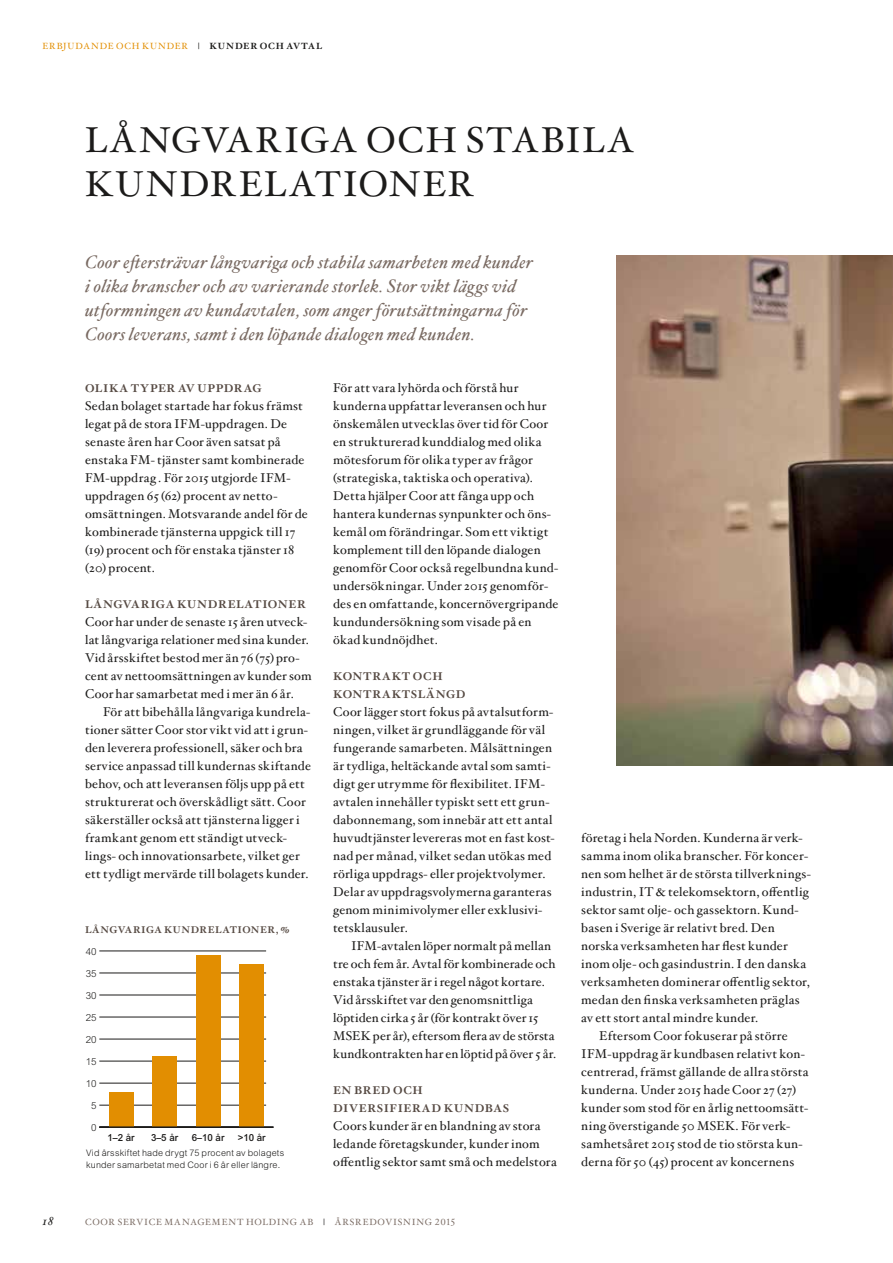
<style>
.page{position:relative;width:893px;height:1263px;background:#fff}
.page>*{position:absolute;margin:0;border:0;box-sizing:border-box;transform-origin:0 0}
.t1{font:36px/43.5px "Hoefler Txt";letter-spacing:.045em;color:#1c1b1a}
.t2{font:italic 18px/24px "Hoefler Txt";letter-spacing:.015em;color:#796a62}
.t3{font:12.75px/18px "Hoefler Txt";letter-spacing:.02em;color:#1c1b1a}
.t4{font:italic 12px "Hoefler Txt";color:#1c1b1a}
.t5{font:700 11.25px/18px "Hoefler Txt";letter-spacing:.06em;color:#574b44}
.t6{font:700 9.75px "Hoefler Txt";letter-spacing:.055em;color:#574b44}
.t7{font:500 9.75px "Arial MT Std";color:#1c1b1a}
.t8{font:300 9.75px "Arial MT Std";color:#1c1b1a}
.t9{font:300 9px/12px "Arial MT Std";letter-spacing:.025em;color:#1c1b1a}
.t10{font:9px "Hoefler Txt";letter-spacing:.085em;color:#796a62}
.t11{font:9px "Hoefler Txt";letter-spacing:.09em;color:#e28e01}
.t12{font:700 9px "Hoefler Txt";color:#1c1b1a}
.s1{font-weight:700;color:#1c1b1a}
</style>
<div class="page">
<hr style="left:99px;top:1105px;width:167px;height:1px;background:#1c1b1a">
<hr style="left:99px;top:1083px;width:167px;height:1px;background:#1c1b1a">
<hr style="left:99px;top:1061px;width:167px;height:1px;background:#1c1b1a">
<hr style="left:99px;top:1039px;width:167px;height:1px;background:#1c1b1a">
<hr style="left:99px;top:1017px;width:167px;height:1px;background:#1c1b1a">
<hr style="left:99px;top:995px;width:167px;height:1px;background:#1c1b1a">
<hr style="left:99px;top:973px;width:167px;height:1px;background:#1c1b1a">
<hr style="left:99px;top:951px;width:167px;height:1px;background:#1c1b1a">
<div style="left:109px;top:1092px;width:24px;height:35px;background:#e28e01"></div>
<div style="left:152px;top:1057px;width:25px;height:70px;background:#e28e01"></div>
<div style="left:196px;top:955px;width:24px;height:172px;background:#e28e01"></div>
<div style="left:240px;top:964px;width:24px;height:163px;background:#e28e01"></div>
<hr style="left:99px;top:1126px;width:174px;height:2px;background:#1c1b1a">
<img style="left:617px;top:255px;width:276px;height:510px">
<p class="t11" style="left:43px;top:39px;width:176px">ERBJUDANDE OCH KUNDER <span class="s1">| KUNDER</span></p>
<p class="t12" style="left:260px;top:39px;width:9px">OCH</p>
<p class="t12" style="left:287px;top:39px;width:9px">AVTAL</p>
<h1 class="t1" style="left:85px;top:117px;width:550px">LÅNGVARIGA OCH STABILA<br>KUNDRELATIONER</h1>
<p class="t2" style="left:85px;top:249px;width:449px">Coor eftersträvar långvariga och stabila samarbeten med kunder i olika branscher och av varierande storlek. Stor vikt läggs vid utformningen av kundavtalen, som anger förutsättningarna för Coors leverans, samt i den löpande dialogen med kunden.</p>
<p class="t5" style="left:85px;top:378px;width:178px">OLIKA TYPER AV UPPDRAG</p>
<p class="t3" style="left:85px;top:396px;width:224px">Sedan bolaget startade har fokus främst legat på de stora IFM-uppdragen. De senaste åren har Coor även satsat på enstaka FM- tjänster samt kombinerade FM-uppdrag . För 2015 utgjorde IFM&shy;uppdragen 65 (62) procent av netto&shy;omsättningen. Motsvarande andel för de kombinerade tjänsterna uppgick till 17 (19) procent och för enstaka tjänster 18 (20) procent.</p>
<p class="t5" style="left:85px;top:594px;width:222px">LÅNGVARIGA KUNDRELATIONER</p>
<p class="t3" style="left:85px;top:612px;width:228px">Coor har under de senaste 15 åren utveck&shy;lat långvariga relationer med sina kunder.<br>Vid årsskiftet bestod mer än 76 (75) pro&shy;cent av nettoomsättningen av kunder som Coor har samarbetat med i mer än 6 år.</p>
<p class="t3" style="left:85px;top:702px;width:227px;text-indent:18px">För att bibehålla långvariga kundrela&shy;tioner sätter Coor stor vikt vid att i grun&shy;den leverera professionell, säker och bra service anpassad till kundernas skiftande behov, och att leveransen följs upp på ett strukturerat och överskådligt sätt. Coor säkerställer också att tjänsterna ligger i framkant genom ett ständigt utveck&shy;lings- och innovationsarbete, vilket ger ett tydligt mervärde till bolagets kunder.</p>
<p class="t6" style="left:85px;top:922px;width:206px">LÅNGVARIGA KUNDRELATIONER, %</p>
<p class="t8" style="left:86px;top:946px;width:12px">40</p>
<p class="t8" style="left:86px;top:968px;width:12px">35</p>
<p class="t8" style="left:86px;top:990px;width:12px">30</p>
<p class="t8" style="left:86px;top:1012px;width:12px">25</p>
<p class="t8" style="left:86px;top:1034px;width:12px">20</p>
<p class="t8" style="left:86px;top:1056px;width:12px">15</p>
<p class="t8" style="left:86px;top:1078px;width:12px">10</p>
<p class="t8" style="left:91px;top:1100px;width:7px">5</p>
<p class="t8" style="left:91px;top:1122px;width:7px">0</p>
<p class="t7" style="left:108px;top:1132px;width:29px">1–2 år</p>
<p class="t7" style="left:151px;top:1132px;width:29px">3–5 år</p>
<p class="t7" style="left:192px;top:1132px;width:34px">6–10 år</p>
<p class="t7" style="left:238px;top:1132px;width:29px">&gt;10 år</p>
<p class="t9" style="left:86px;top:1147px;width:200px">Vid årsskiftet hade drygt 75 procent av bolagets kunder samarbetat med Coor i 6 år eller längre.</p>
<p class="t3" style="left:333px;top:378px;width:227px">För att vara lyhörda och förstå hur kunderna uppfattar leveransen och hur önskemålen utvecklas över tid för Coor en strukturerad kunddialog med olika mötesforum för olika typer av frågor (strategiska, taktiska och operativa).<br>Detta hjälper Coor att fånga upp och hantera kundernas synpunkter och öns&shy;kemål om förändringar. Som ett viktigt komplement till den löpande dialogen genomför Coor också regelbundna kund&shy;undersökningar. Under 2015 genomför&shy;des en omfattande, koncernövergripande kundundersökning som visade på en ökad kundnöjdhet.</p>
<p class="t5" style="left:333px;top:666px;width:134px">KONTRAKT OCH<br>KONTRAKTSLÄNGD</p>
<p class="t3" style="left:333px;top:702px;width:223px">Coor lägger stort fokus på avtalsutform&shy;ningen, vilket är grundläggande för väl fungerande samarbeten. Målsättningen är tydliga, heltäckande avtal som samti&shy;digt ger utrymme för flexibilitet. IFM&shy;avtalen innehåller typiskt sett ett grun&shy;dabonnemang, som innebär att ett antal huvudtjänster levereras mot en fast kost&shy;nad per månad, vilket sedan utökas med rörliga uppdrags- eller projektvolymer.<br>Delar av uppdragsvolymerna garanteras genom minimivolymer eller exklusivi&shy;tetsklausuler.</p>
<p class="t3" style="left:333px;top:936px;width:225px;text-indent:18px">IFM-avtalen löper normalt på mellan tre och fem år. Avtal för kombinerade och enstaka tjänster är i regel något kortare.<br>Vid årsskiftet var den genomsnittliga löptiden cirka 5 år (för kontrakt över 15<br>MSEK per år), eftersom flera av de största kundkontrakten har en löptid på över 5 år.</p>
<p class="t5" style="left:333px;top:1080px;width:178px">EN BRED OCH<br>DIVERSIFIERAD KUNDBAS</p>
<p class="t3" style="left:333px;top:1116px;width:225px">Coors kunder är en blandning av stora ledande företagskunder, kunder inom offentlig sektor samt små och medelstora</p>
<p class="t4" style="left:43px;top:1213px;width:13px">18</p>
<p class="t10" style="left:85px;top:1215px;width:372px">COOR SERVICE MANAGEMENT HOLDING AB <span class="s1">|</span> ÅRSREDOVISNING 2015</p>
<p class="t3" style="left:581px;top:828px;width:223px">företag i hela Norden. Kunderna är verk-</p>
<p class="t3" style="left:581px;top:846px;width:229px">samma inom olika branscher. För koncer-</p>
<p class="t3" style="left:581px;top:864px;width:231px">nen som helhet är de största tillverknings-</p>
<p class="t3" style="left:581px;top:882px;width:229px">industrin, IT &amp; telekomsektorn, offentlig</p>
<p class="t3" style="left:581px;top:900px;width:219px">sektor samt olje- och gassektorn. Kund-</p>
<p class="t3" style="left:581px;top:918px;width:195px">basen i Sverige är relativt bred. Den</p>
<p class="t3" style="left:581px;top:936px;width:208px">norska verksamheten har flest kunder</p>
<p class="t3" style="left:581px;top:954px;width:226px">inom olje- och gasindustrin. I den danska</p>
<p class="t3" style="left:581px;top:972px;width:230px">verksamheten dominerar offentlig sektor,</p>
<p class="t3" style="left:581px;top:990px;width:220px">medan den finska verksamheten präglas</p>
<p class="t3" style="left:581px;top:1008px;width:179px">av ett stort antal mindre kunder.</p>
<p class="t3" style="left:599px;top:1026px;width:190px">Eftersom Coor fokuserar på större</p>
<p class="t3" style="left:581px;top:1044px;width:225px">IFM-uppdrag är kundbasen relativt kon-</p>
<p class="t3" style="left:581px;top:1062px;width:229px">centrerad, främst gällande de allra största</p>
<p class="t3" style="left:581px;top:1080px;width:216px">kunderna. Under 2015 hade Coor 27 (27)</p>
<p class="t3" style="left:581px;top:1098px;width:228px">kunder som stod för en årlig nettoomsätt-</p>
<p class="t3" style="left:581px;top:1116px;width:211px">ning överstigande 50 MSEK. För verk-</p>
<p class="t3" style="left:581px;top:1134px;width:223px">samhetsåret 2015 stod de tio största kun-</p>
<p class="t3" style="left:581px;top:1152px;width:215px">derna för 50 (45) procent av koncernens</p>
</div>
